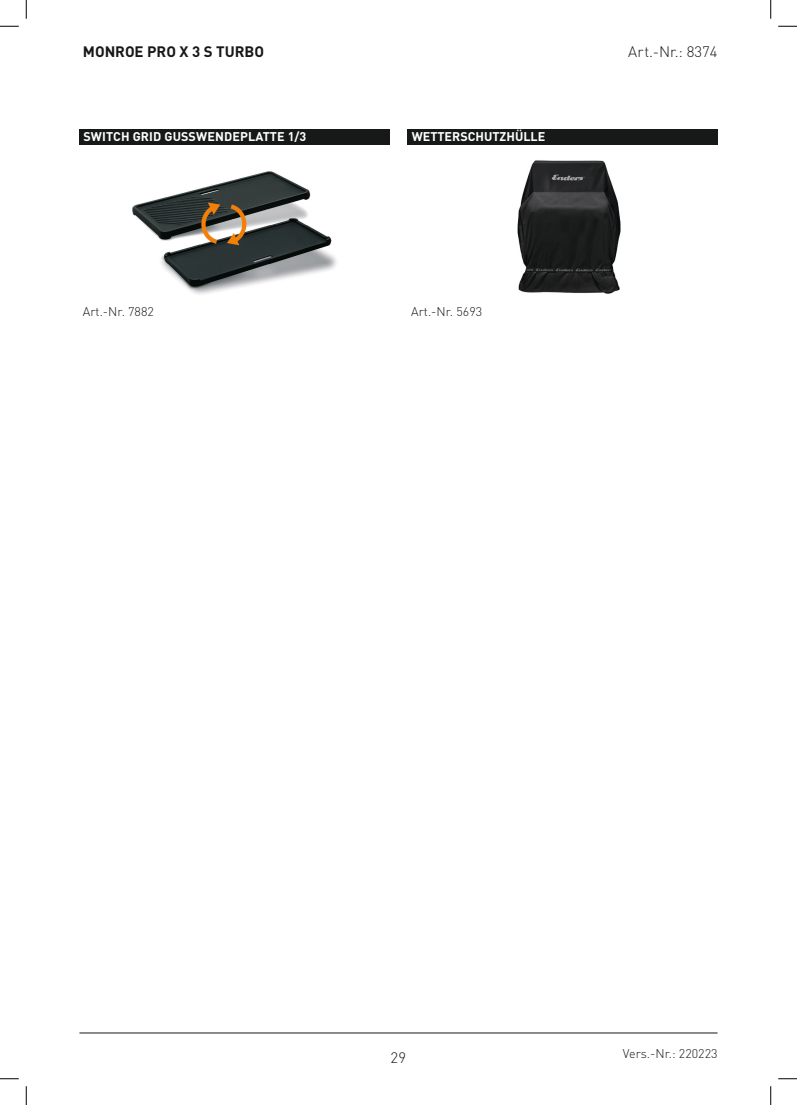
<style>
.page{position:relative;width:797px;height:1105px;background:#fff}
.page>*{position:absolute;margin:0;border:0;box-sizing:border-box;transform-origin:0 0}
.t1{font:700 15px "DIN Pro";color:#171818}
.t2{font:300 15px "DIN Pro";color:#171818}
.FLIESSTEXT{font:700 12.5px "DIN Pro";letter-spacing:.005em;color:#fff}
.FLIESSTEXT-2{font:300 12.5px "DIN Pro";color:#171818}
</style>
<div class="page">
<hr style="left:79px;top:1032px;width:638px;height:1px;background:#171818">
<div style="left:79px;top:129px;width:310px;height:16px;background:#171818"></div>
<div style="left:408px;top:129px;width:310px;height:16px;background:#171818"></div>
<img style="left:132px;top:171px;width:205px;height:124px">
<img style="left:517px;top:160px;width:104px;height:134px">
<svg style="left:0;top:25px;width:19px;height:2px"></svg>
<svg style="left:778px;top:25px;width:19px;height:2px"></svg>
<svg style="left:0;top:1078px;width:19px;height:1px"></svg>
<svg style="left:778px;top:1078px;width:19px;height:1px"></svg>
<svg style="left:25px;top:0;width:2px;height:19px"></svg>
<svg style="left:25px;top:1086px;width:2px;height:19px"></svg>
<svg style="left:770px;top:0;width:1px;height:19px"></svg>
<svg style="left:770px;top:1086px;width:1px;height:19px"></svg>
<p class="t1" style="left:83px;top:40px;width:183px">MONROE PRO X 3 S TURBO</p>
<p class="t2" style="left:628px;top:40px;width:91px">Art.-Nr.: 8374</p>
<p class="FLIESSTEXT" style="left:83px;top:127px;width:224px">SWITCH GRID GUSSWENDEPLATTE 1/3</p>
<p class="FLIESSTEXT" style="left:411px;top:127px;width:135px">WETTERSCHUTZHÜLLE</p>
<p class="FLIESSTEXT-2" style="left:83px;top:302px;width:72px">Art.-Nr. 7882</p>
<p class="FLIESSTEXT-2" style="left:411px;top:302px;width:72px">Art.-Nr. 5693</p>
<p class="t2" style="left:390px;top:1046px;width:17px">29</p>
<p class="FLIESSTEXT-2" style="left:623px;top:1044px;width:96px">Vers.-Nr.: 220223</p>
</div>
